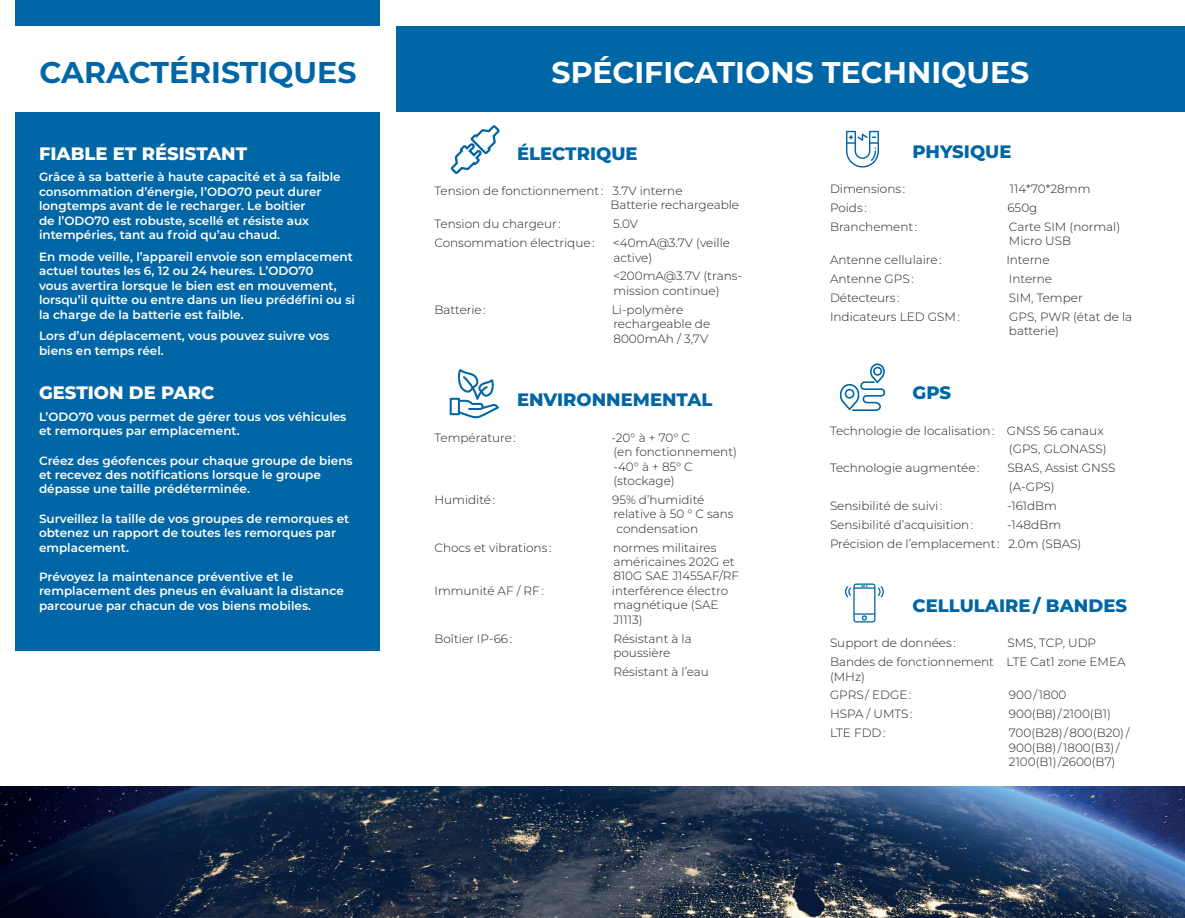
<style>
.page{position:relative;width:1185px;height:918px;background:#fff}
.page>*{position:absolute;margin:0;border:0;box-sizing:border-box;transform-origin:0 0}
.t1{font:700 30px "Montserrat";color:#fff}
.t2{font:700 30px "Montserrat";color:#0166a5}
.t3{font:800 18px "Montserrat";color:#0166a5}
.t4{font:800 18px "Montserrat";color:#fff}
.t5{font:300 12px/14.4px "Montserrat";color:#231f20}
.t6{font:600 12px/14.4px "Montserrat";color:#fff}
</style>
<div class="page">
<div style="left:15px;top:0;width:365px;height:651px;background:#0166a5"></div>
<svg style="left:450px;top:125px;width:50px;height:49px"></svg>
<svg style="left:450px;top:369px;width:49px;height:49px"></svg>
<svg style="left:846px;top:131px;width:33px;height:37px"></svg>
<svg style="left:845px;top:584px;width:39px;height:38px"></svg>
<svg style="left:839px;top:363px;width:47px;height:48px"></svg>
<img style="left:0;top:786px;width:1185px;height:132px">
<div style="left:396px;top:26px;width:789px;height:85px;background:#0166a5"></div>
<div style="left:0;top:26px;width:396px;height:85px;background:#fff"></div>
<h1 class="t2" style="left:39px;top:51px;width:319px">CARACTÉRISTIQUES</h1>
<h1 class="t1" style="left:552px;top:51px;width:479px">SPÉCIFICATIONS TECHNIQUES</h1>
<h2 class="t4" style="left:39px;top:140px;width:210px">FIABLE ET RÉSISTANT</h2>
<p class="t6" style="left:39px;top:169px;width:303px">Grâce à sa batterie à haute capacité et à sa faible consommation d’énergie, l’ODO70 peut durer longtemps avant de le recharger. Le boitier<br>de l’ODO70 est robuste, scellé et résiste aux intempéries, tant au froid qu’au chaud.</p>
<p class="t6" style="left:39px;top:249px;width:317px">En mode veille, l’appareil envoie son emplacement actuel toutes les 6, 12 ou 24 heures. L’ODO70<br>vous avertira lorsque le bien est en mouvement, lorsqu’il quitte ou entre dans un lieu prédéfini ou si la charge de la batterie est faible.</p>
<p class="t6" style="left:39px;top:328px;width:292px">Lors d’un déplacement, vous pouvez suivre vos biens en temps réel.</p>
<h2 class="t4" style="left:39px;top:379px;width:177px">GESTION DE PARC</h2>
<p class="t6" style="left:39px;top:409px;width:309px">L’ODO70 vous permet de gérer tous vos véhicules et remorques par emplacement.</p>
<p class="t6" style="left:39px;top:453px;width:315px">Créez des géofences pour chaque groupe de biens et recevez des notifications lorsque le groupe dépasse une taille prédéterminée.</p>
<p class="t6" style="left:39px;top:511px;width:312px">Surveillez la taille de vos groupes de remorques et obtenez un rapport de toutes les remorques par emplacement.</p>
<p class="t6" style="left:39px;top:569px;width:306px">Prévoyez la maintenance préventive et le remplacement des pneus en évaluant la distance parcourue par chacun de vos biens mobiles.</p>
<h2 class="t3" style="left:517px;top:140px;width:122px">ÉLECTRIQUE</h2>
<p class="t5" style="left:610px;top:183px;width:130px;text-indent:-176px">Tension de fonctionnement : 3.7V interne<br>Batterie rechargeable</p>
<p class="t5" style="left:435px;top:216px;width:128px">Tension du chargeur :</p>
<p class="t5" style="left:613px;top:216px;width:26px">5.0V</p>
<p class="t5" style="left:435px;top:235px;width:161px">Consommation électrique :</p>
<p class="t5" style="left:613px;top:235px;width:118px">&lt;40mA@3.7V (veille active)</p>
<p class="t5" style="left:613px;top:269px;width:130px">&lt;200mA@3.7V (trans&shy;mission continue)</p>
<p class="t5" style="left:435px;top:302px;width:53px">Batterie :</p>
<p class="t5" style="left:612px;top:302px;width:100px">Li-polymère rechargeable de<br>8000mAh / 3,7V</p>
<h2 class="t3" style="left:517px;top:387px;width:197px">ENVIRONNEMENTAL</h2>
<p class="t5" style="left:435px;top:430px;width:83px">Température :</p>
<p class="t5" style="left:611px;top:430px;width:127px">-20° à + 70° C<br>(en fonctionnement) -40° à + 85° C (stockage)</p>
<p class="t5" style="left:435px;top:492px;width:62px">Humidité :</p>
<p class="t5" style="left:612px;top:492px;width:123px">95% d’humidité relative à 50 ° C sans condensation</p>
<p class="t5" style="left:435px;top:540px;width:118px">Chocs et vibrations :</p>
<p class="t5" style="left:613px;top:540px;width:128px">normes militaires américaines 202G et<br>810G SAE J1455AF/RF</p>
<p class="t5" style="left:435px;top:583px;width:111px">Immunité AF / RF :</p>
<p class="t5" style="left:612px;top:583px;width:118px">interférence électro magnétique (SAE<br>J1113)</p>
<p class="t5" style="left:435px;top:631px;width:79px">Boîtier IP-66 :</p>
<p class="t5" style="left:613px;top:631px;width:80px">Résistant à la poussière</p>
<p class="t5" style="left:613px;top:664px;width:97px">Résistant à l’eau</p>
<h2 class="t3" style="left:912px;top:138px;width:101px">PHYSIQUE</h2>
<p class="t5" style="left:830px;top:181px;width:77px">Dimensions :</p>
<p class="t5" style="left:1010px;top:181px;width:82px">114*70*28mm</p>
<p class="t5" style="left:830px;top:200px;width:38px">Poids :</p>
<p class="t5" style="left:1007px;top:200px;width:31px">650g</p>
<p class="t5" style="left:830px;top:219px;width:89px">Branchement :</p>
<p class="t5" style="left:1009px;top:219px;width:113px">Carte SIM (normal)<br>Micro USB</p>
<p class="t5" style="left:830px;top:252px;width:113px">Antenne cellulaire :</p>
<p class="t5" style="left:1006px;top:252px;width:45px">Interne</p>
<p class="t5" style="left:830px;top:271px;width:85px">Antenne GPS :</p>
<p class="t5" style="left:1009px;top:271px;width:45px">Interne</p>
<p class="t5" style="left:830px;top:290px;width:71px">Détecteurs :</p>
<p class="t5" style="left:1009px;top:290px;width:75px">SIM, Temper</p>
<p class="t5" style="left:830px;top:309px;width:131px">Indicateurs LED GSM :</p>
<p class="t5" style="left:1009px;top:309px;width:125px">GPS, PWR (état de la batterie)</p>
<h2 class="t3" style="left:912px;top:380px;width:40px">GPS</h2>
<p class="t5" style="left:830px;top:423px;width:275px">Technologie de localisation : GNSS 56 canaux</p>
<p class="t5" style="left:1009px;top:442px;width:99px">(GPS, GLONASS)</p>
<p class="t5" style="left:830px;top:461px;width:151px">Technologie augmentée :</p>
<p class="t5" style="left:1007px;top:458px;width:110px;line-height:18.9px">SBAS, Assist GNSS (A-GPS)</p>
<p class="t5" style="left:830px;top:498px;width:114px">Sensibilité de suivi :</p>
<p class="t5" style="left:1007px;top:498px;width:51px">-161dBm</p>
<p class="t5" style="left:830px;top:517px;width:145px">Sensibilité d’acquisition :</p>
<p class="t5" style="left:830px;top:515px;width:253px;line-height:18.9px;text-indent:177px">-148dBm<br>Précision de l’emplacement : 2.0m (SBAS)</p>
<h2 class="t3" style="left:912px;top:592px;width:216px">CELLULAIRE / BANDES</h2>
<p class="t5" style="left:830px;top:635px;width:127px">Support de données :</p>
<p class="t5" style="left:830px;top:633px;width:297px;line-height:18.9px;text-indent:177px">SMS, TCP, UDP<br>Bandes de fonctionnement LTE Cat1 zone EMEA</p>
<p class="t5" style="left:830px;top:666px;width:83px;line-height:18.9px">(MHz)<br>GPRS / EDGE :</p>
<p class="t5" style="left:1009px;top:688px;width:59px">900 / 1800</p>
<p class="t5" style="left:830px;top:707px;width:84px">HSPA / UMTS :</p>
<p class="t5" style="left:1009px;top:707px;width:104px">900(B8) / 2100(B1)</p>
<p class="t5" style="left:830px;top:725px;width:57px">LTE FDD :</p>
<p class="t5" style="left:1009px;top:725px;width:122px">700(B28) / 800(B20) /<br>900(B8) / 1800(B3) /<br>2100(B1) /2600(B7)</p>
</div>
